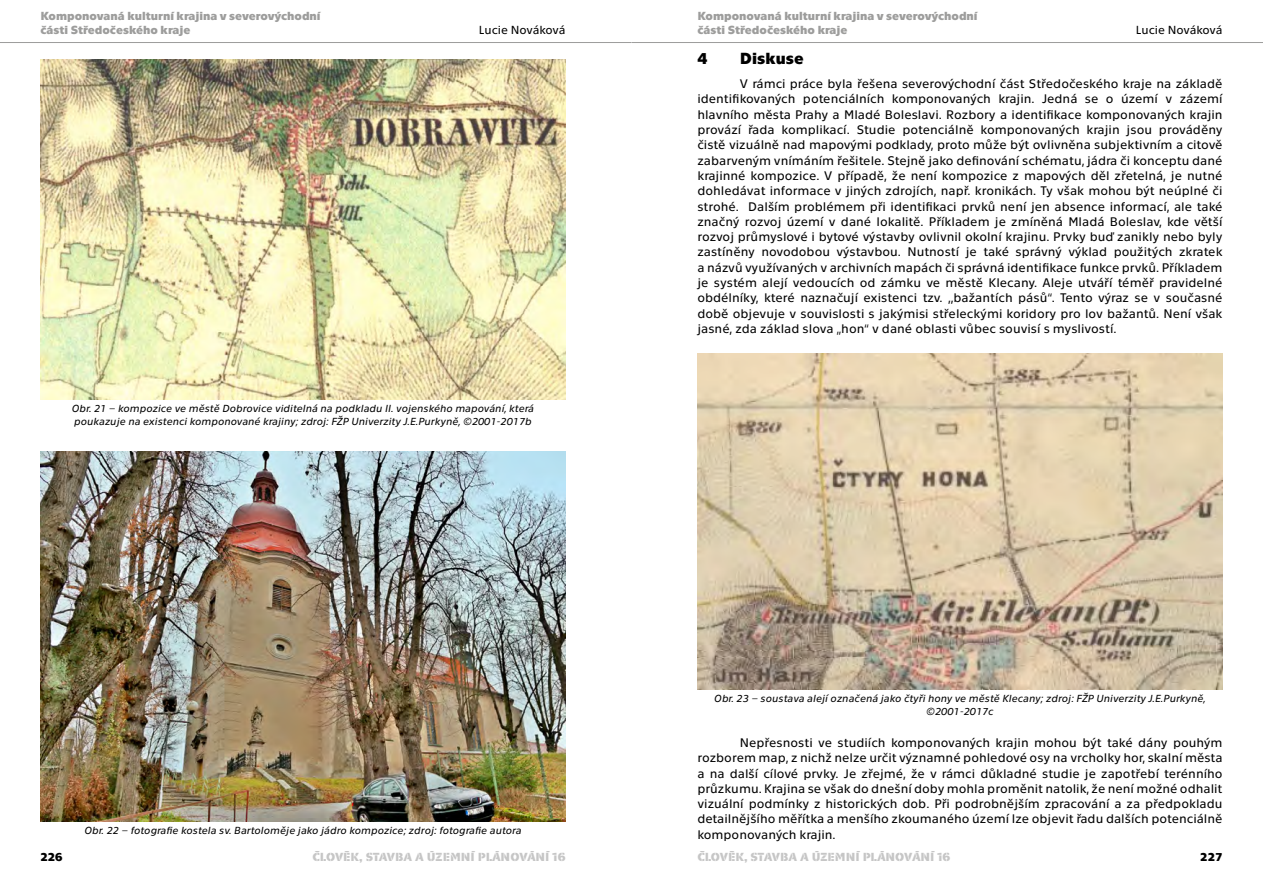
<style>
.page{position:relative;width:1263px;height:893px;background:#fff}
.page>*{position:absolute;margin:0;border:0;box-sizing:border-box;transform-origin:0 0}
.t1{font:700 16.5px "Technika";color:#000}
.t2{font:12.75px/15.3px "Technika";color:#000;text-align:justify}
.t3{font:700 12px/14.4px "Technika";color:#9d9d9c}
.t4{font:700 12px "Technika Stencil";color:#c6c6c6}
.t5{font:12px "Technika";letter-spacing:-.005em;color:#000}
.t6{font:700 12px "Technika";color:#000}
.t7{font:italic 10.5px/12.6px "Technika";color:#000}
</style>
<div class="page">
<hr style="left:0;top:42px;width:631px;height:1px;background:#9d9d9c">
<hr style="left:632px;top:42px;width:631px;height:1px;background:#9d9d9c">
<img style="left:40px;top:59px;width:526px;height:340px">
<img style="left:40px;top:451px;width:526px;height:370px">
<img style="left:697px;top:353px;width:525px;height:336px">
<p class="t3" style="left:40px;top:7px;width:282px">Komponovaná kulturní krajina v severovýchodní části Středočeského kraje</p>
<p class="t3" style="left:697px;top:7px;width:282px">Komponovaná kulturní krajina v severovýchodní</p>
<p class="t5" style="left:479px;top:22px;width:88px">Lucie Nováková</p>
<p class="t3" style="left:697px;top:22px;width:151px">části Středočeského kraje</p>
<p class="t5" style="left:1136px;top:22px;width:88px">Lucie Nováková</p>
<p class="t7" style="left:72px;top:401px;width:464px">Obr. 21 – kompozice ve městě Dobrovice viditelná na podkladu II. vojenského mapování, která poukazuje na existenci komponované krajiny; zdroj: FŽP Univerzity J.E.Purkyně, ©2001-2017b</p>
<p class="t7" style="left:84px;top:823px;width:439px">Obr. 22 – fotografie kostela sv. Bartoloměje jako jádro kompozice; zdroj: fotografie autora</p>
<p class="t1" style="left:697px;top:47px;width:12px">4</p>
<p class="t1" style="left:740px;top:47px;width:65px">Diskuse</p>
<p class="t2" style="left:697px;top:75px;width:527px;text-indent:43px">V rámci práce byla řešena severovýchodní část Středočeského kraje na základě identifikovaných potenciálních komponovaných krajin. Jedná se o území v zázemí hlavního města Prahy a Mladé Boleslavi. Rozbory a identifikace komponovaných krajin provází řada komplikací. Studie potenciálně komponovaných krajin jsou prováděny čistě vizuálně nad mapovými podklady, proto může být ovlivněna subjektivním a citově zabarveným vnímáním řešitele. Stejně jako definování schématu, jádra či konceptu dané krajinné kompozice. V případě, že není kompozice z mapových děl zřetelná, je nutné dohledávat informace v jiných zdrojích, např. kronikách. Ty však mohou být neúplné či strohé. Dalším problémem při identifikaci prvků není jen absence informací, ale také značný rozvoj území v dané lokalitě. Příkladem je zmíněná Mladá Boleslav, kde větší rozvoj průmyslové i bytové výstavby ovlivnil okolní krajinu. Prvky buď zanikly nebo byly zastíněny novodobou výstavbou. Nutností je také správný výklad použitých zkratek a názvů využívaných v archivních mapách či správná identifikace funkce prvků. Příkladem je systém alejí vedoucích od zámku ve městě Klecany. Aleje utváří téměř pravidelné obdélníky, které naznačují existenci tzv. ,,bažantích pásů“. Tento výraz se v současné době objevuje v souvislosti s jakýmisi střeleckými koridory pro lov bažantů. Není však jasné, zda základ slova „hon“ v dané oblasti vůbec souvisí s myslivostí.</p>
<p class="t7" style="left:714px;top:691px;width:493px;text-align:center">Obr. 23 – soustava alejí označená jako čtyři hony ve městě Klecany; zdroj: FŽP Univerzity J.E.Purkyně, ©2001-2017c</p>
<p class="t2" style="left:697px;top:734px;width:527px;text-indent:43px">Nepřesnosti ve studiích komponovaných krajin mohou být také dány pouhým rozborem map, z nichž nelze určit významné pohledové osy na vrcholky hor, skalní města a na další cílové prvky. Je zřejmé, že v rámci důkladné studie je zapotřebí terénního průzkumu. Krajina se však do dnešní doby mohla proměnit natolik, že není možné odhalit vizuální podmínky z historických dob. Při podrobnějším zpracování a za předpokladu detailnějšího měřítka a menšího zkoumaného území lze objevit řadu dalších potenciálně komponovaných krajin.</p>
<p class="t6" style="left:40px;top:848px;width:24px">226</p>
<p class="t4" style="left:313px;top:850px;width:255px">ČLOVĚK, STAVBA A ÚZEMNÍ PLÁNOVÁNÍ 16</p>
<p class="t4" style="left:697px;top:850px;width:255px">ČLOVĚK, STAVBA A ÚZEMNÍ PLÁNOVÁNÍ 16</p>
<p class="t6" style="left:1200px;top:848px;width:24px">227</p>
</div>
